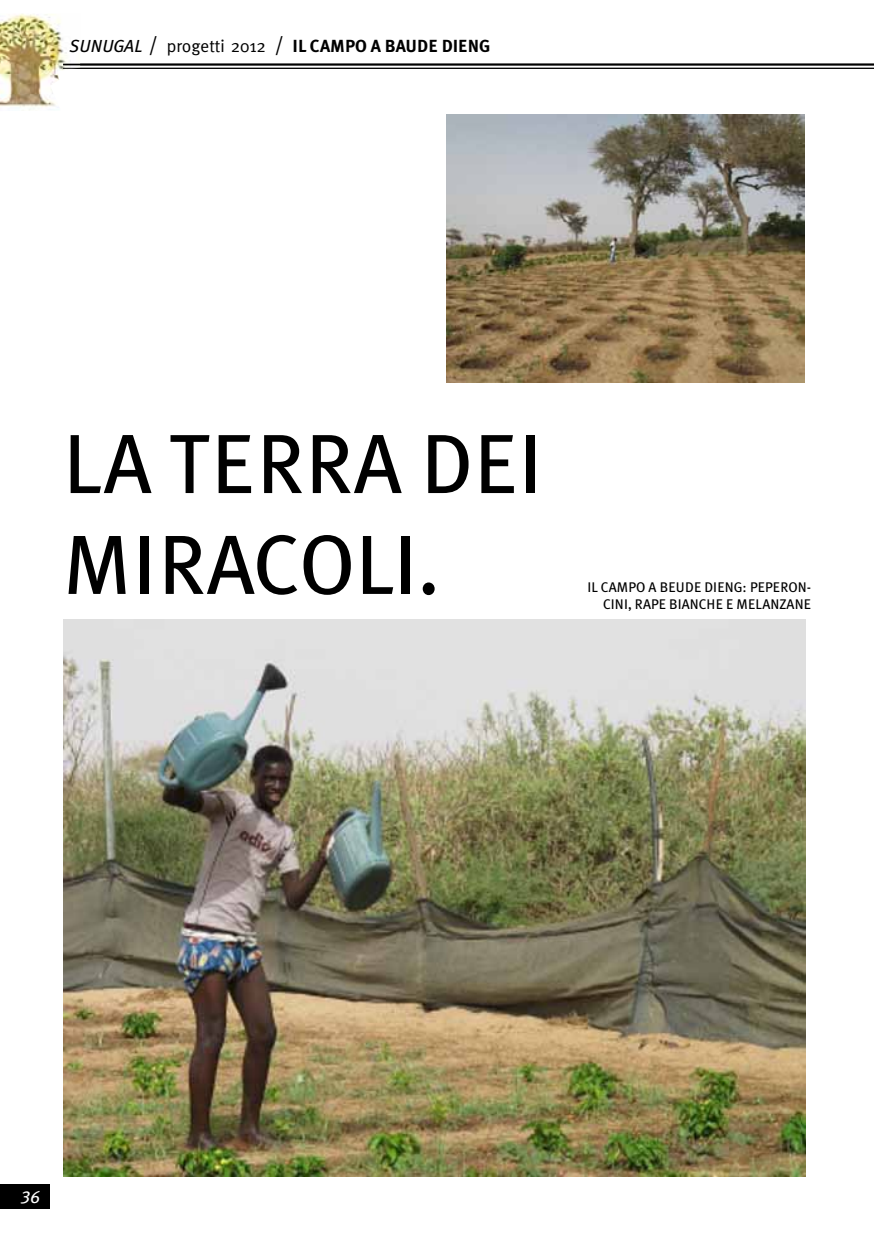
<style>
.page{position:relative;width:874px;height:1241px;background:#fff}
.page>*{position:absolute;margin:0;border:0;box-sizing:border-box;transform-origin:0 0}
.t1{font:84px/100.8px "Meta Plus";letter-spacing:.02em;color:#000}
.t2{font:700 17.5px "Meta Plus";color:#000}
.t3{font:italic 17.5px "Meta Plus Book Caps";color:#fff}
.t4{font:14px/16.8px "Meta Plus";letter-spacing:.02em;color:#000;text-align:right}
.s1{font-family:"Meta Plus Book Caps";font-weight:400;font-style:italic}
.s2{font-family:"Meta";font-weight:400;font-size:21px}
.s3{font-family:"Meta";font-weight:400}
</style>
<div class="page">
<img style="left:0;top:14px;width:80px;height:96px">
<div style="left:0;top:1183px;width:50px;height:25px;background:#000"></div>
<hr style="left:63px;top:64px;width:810px;height:1px;background:#000">
<hr style="left:63px;top:68px;width:810px;height:1px;background:#000">
<img style="left:63px;top:619px;width:742px;height:557px">
<img style="left:446px;top:114px;width:358px;height:269px">
<p class="t2" style="left:69px;top:36px;width:422px"><span class="s1">SUNUGAL</span> <span class="s2">/</span> <span class="s3">progetti 2012</span> <span class="s2">/</span> IL CAMPO A BAUDE DIENG</p>
<h1 class="t1" style="left:63px;top:412px;width:480px">LA TERRA DEI<br>MIRACOLI.</h1>
<p class="t4" style="left:587px;top:578px;width:32px">IL CAMP</p>
<p class="t4" style="left:602px;top:578px;width:209px">O A BEUDE DIENG: PEPERON-<br>CINI, RAPE BIANCHE E MELANZANE</p>
<p class="t3" style="left:21px;top:1186px;width:20px">36</p>
</div>
